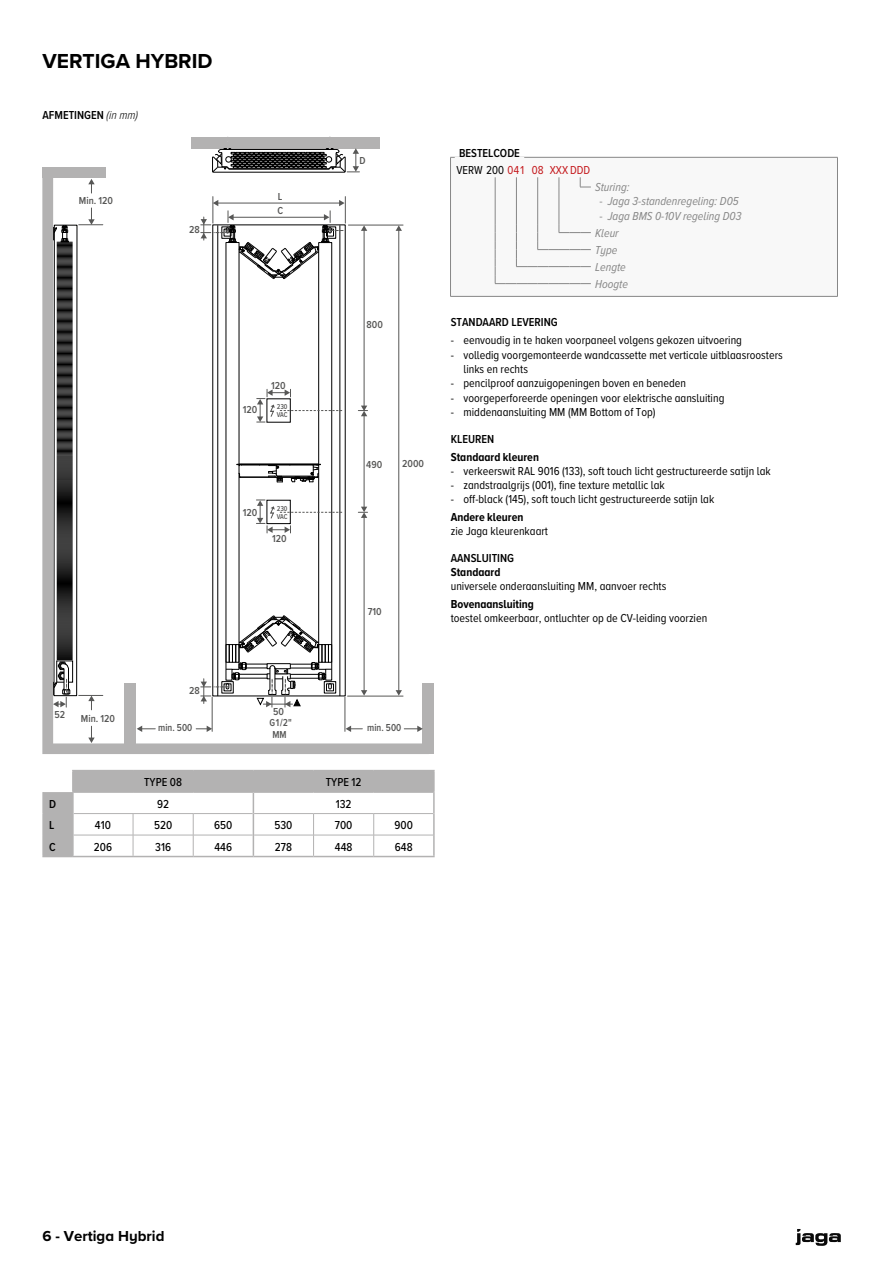
<style>
.page{position:relative;width:893px;height:1263px;background:#fff}
.page>*{position:absolute;margin:0;border:0;box-sizing:border-box;transform-origin:0 0}
.t1{font:700 21px "Proxima Nova";color:#000}
.t2{font:700 15px "Proxima Nova";color:#000}
.t3{font:12px/14.4px "Proxima Nova Cond";color:#000}
.t4{font:italic 12px/17.1px "Proxima Nova Cond";color:#878787}
.t5{font:600 12px "Proxima Nova Cond";color:#000}
.t6{font:700 12px "Proxima Nova Cond";color:#000}
.t7{font:500 12px "Proxima Nova Cond";color:#000}
.t8{font:12px/17.1px "Proxima Nova Cond";color:#c4191d}
.t9{font:600 10.5px "Proxima Nova Cond";color:#575756}
.t10{font:600 10.5px/12px "Proxima Nova Cond";color:#575756;scale:.95 1}
.t11{font:600 7.35px/7.4px "Proxima Nova Cond";letter-spacing:-.01em;color:#575756;scale:.95 1}
.s1{font-weight:300;font-style:italic}
.s2{font-weight:600;color:#000}
.s3{color:#000}
.s4{font-style:normal}
</style>
<div class="page">
<svg style="left:796px;top:1229px;width:45px;height:17px"></svg>
<div style="left:450px;top:157px;width:387px;height:139px;background:#f8f8f8"></div>
<hr style="left:450px;top:158px;width:1px;height:138px;background:#878787">
<hr style="left:450px;top:157px;width:388px;height:1px;background:#878787">
<hr style="left:837px;top:158px;width:1px;height:138px;background:#878787">
<hr style="left:450px;top:296px;width:388px;height:1px;background:#878787">
<hr style="left:455px;top:157px;width:69px;height:4px;background:#f8f8f8">
<hr style="left:495px;top:187px;width:1px;height:37px;background:#878787">
<hr style="left:516px;top:187px;width:1px;height:37px;background:#878787">
<hr style="left:559px;top:187px;width:1px;height:37px;background:#878787">
<svg style="left:580px;top:177px;width:11px;height:11px"></svg>
<hr style="left:537px;top:187px;width:1px;height:37px;background:#878787">
<svg style="left:495px;top:224px;width:96px;height:60px"></svg>
<svg style="left:42px;top:171px;width:380px;height:583px"></svg>
<div style="left:191px;top:137px;width:189px;height:12px;background:#b3b2b2"></div>
<div style="left:422px;top:683px;width:12px;height:71px;background:#b3b2b2"></div>
<div style="left:125px;top:683px;width:11px;height:71px;background:#b3b2b2"></div>
<div style="left:42px;top:167px;width:64px;height:11px;background:#b3b2b2"></div>
<svg style="left:88px;top:179px;width:7px;height:14px"></svg>
<svg style="left:79px;top:208px;width:24px;height:17px"></svg>
<svg style="left:79px;top:695px;width:24px;height:15px"></svg>
<svg style="left:88px;top:726px;width:7px;height:17px"></svg>
<svg style="left:137px;top:726px;width:18px;height:6px"></svg>
<svg style="left:196px;top:726px;width:16px;height:6px"></svg>
<svg style="left:404px;top:726px;width:19px;height:6px"></svg>
<svg style="left:346px;top:726px;width:16px;height:6px"></svg>
<hr style="left:212px;top:697px;width:1px;height:34px;background:#575756">
<hr style="left:345px;top:697px;width:1px;height:34px;background:#575756">
<svg style="left:53px;top:225px;width:20px;height:482px"></svg>
<hr style="left:364px;top:230px;width:1px;height:176px;background:#575756">
<svg style="left:361px;top:226px;width:6px;height:5px"></svg>
<hr style="left:398px;top:230px;width:1px;height:461px;background:#575756">
<svg style="left:396px;top:226px;width:6px;height:5px"></svg>
<svg style="left:396px;top:690px;width:6px;height:6px"></svg>
<hr style="left:364px;top:415px;width:1px;height:93px;background:#575756">
<hr style="left:364px;top:517px;width:1px;height:174px;background:#575756">
<svg style="left:361px;top:690px;width:6px;height:6px"></svg>
<hr style="left:348px;top:225px;width:55px;height:1px;background:#575756">
<hr style="left:348px;top:696px;width:55px;height:1px;background:#575756">
<svg style="left:358px;top:406px;width:10px;height:10px"></svg>
<svg style="left:358px;top:507px;width:10px;height:11px"></svg>
<svg style="left:201px;top:197px;width:145px;height:510px"></svg>
<svg style="left:212px;top:136px;width:147px;height:37px"></svg>
<hr style="left:374px;top:770px;width:61px;height:1px;background:#b3b2b2">
<hr style="left:433px;top:771px;width:2px;height:20px;background:#b3b2b2">
<hr style="left:433px;top:793px;width:2px;height:20px;background:#b3b2b2">
<hr style="left:433px;top:813px;width:2px;height:22px;background:#b3b2b2">
<hr style="left:433px;top:835px;width:2px;height:21px;background:#b3b2b2">
<hr style="left:73px;top:856px;width:60px;height:1px;background:#b3b2b2">
<hr style="left:133px;top:856px;width:60px;height:1px;background:#b3b2b2">
<hr style="left:193px;top:856px;width:60px;height:1px;background:#b3b2b2">
<hr style="left:253px;top:856px;width:61px;height:1px;background:#b3b2b2">
<hr style="left:314px;top:856px;width:60px;height:1px;background:#b3b2b2">
<hr style="left:374px;top:856px;width:61px;height:1px;background:#b3b2b2">
<hr style="left:42px;top:792px;width:2px;height:21px;background:#b3b2b2">
<hr style="left:42px;top:813px;width:2px;height:22px;background:#b3b2b2">
<hr style="left:42px;top:835px;width:2px;height:21px;background:#b3b2b2">
<svg style="left:44px;top:770px;width:390px;height:86px"></svg>
<hr style="left:42px;top:856px;width:31px;height:1px;background:#b3b2b2">
<hr style="left:72px;top:771px;width:2px;height:20px;background:#b3b2b2">
<hr style="left:72px;top:791px;width:61px;height:2px;background:#b3b2b2">
<hr style="left:133px;top:791px;width:60px;height:2px;background:#b3b2b2">
<hr style="left:193px;top:791px;width:60px;height:2px;background:#b3b2b2">
<hr style="left:253px;top:791px;width:61px;height:2px;background:#b3b2b2">
<hr style="left:314px;top:791px;width:60px;height:2px;background:#b3b2b2">
<hr style="left:374px;top:791px;width:61px;height:2px;background:#b3b2b2">
<h1 class="t1" style="left:43px;top:45px;width:172px">VERTIGA HYBRID</h1>
<p class="t5" style="left:43px;top:106px;width:97px">AFMETINGEN <span class="s1">(in mm)</span></p>
<p class="t9" style="left:79px;top:192px;width:36px">Min. 120</p>
<p class="t9" style="left:189px;top:222px;width:12px">28</p>
<p class="t9" style="left:278px;top:189px;width:6px">L</p>
<p class="t9" style="left:277px;top:203px;width:7px">C</p>
<p class="t9" style="left:359px;top:152px;width:8px">D</p>
<p class="t9" style="left:55px;top:707px;width:12px">52</p>
<p class="t9" style="left:81px;top:711px;width:36px">Min. 120</p>
<p class="t9" style="left:243px;top:401px;width:16px">120</p>
<p class="t9" style="left:271px;top:378px;width:16px">120</p>
<p class="t11" style="left:277px;top:403px;width:13px">230<br>VAC</p>
<p class="t9" style="left:243px;top:504px;width:16px">120</p>
<p class="t11" style="left:277px;top:505px;width:13px">230<br>VAC</p>
<p class="t9" style="left:272px;top:531px;width:16px">120</p>
<p class="t9" style="left:189px;top:683px;width:12px">28</p>
<p class="t9" style="left:273px;top:704px;width:12px">50</p>
<p class="t9" style="left:367px;top:316px;width:18px">800</p>
<p class="t9" style="left:366px;top:456px;width:18px">490</p>
<p class="t9" style="left:402px;top:456px;width:23px">2000</p>
<p class="t9" style="left:368px;top:604px;width:15px">710</p>
<p class="t10" style="left:269px;top:716px;width:25px">G1/2"<br>MM</p>
<p class="t10" style="left:158px;top:722px;width:37px">min. 500</p>
<p class="t10" style="left:367px;top:722px;width:37px">min. 500</p>
<p class="t7" style="left:144px;top:773px;width:39px">TYPE 08</p>
<p class="t7" style="left:326px;top:773px;width:37px">TYPE 12</p>
<p class="t5" style="left:49px;top:795px;width:8px">D</p>
<p class="t7" style="left:157px;top:795px;width:13px">92</p>
<p class="t7" style="left:336px;top:795px;width:17px">132</p>
<p class="t5" style="left:49px;top:816px;width:7px">L</p>
<p class="t7" style="left:95px;top:816px;width:17px">410</p>
<p class="t7" style="left:154px;top:816px;width:20px">520</p>
<p class="t7" style="left:214px;top:816px;width:20px">650</p>
<p class="t7" style="left:274px;top:816px;width:20px">530</p>
<p class="t7" style="left:335px;top:816px;width:19px">700</p>
<p class="t7" style="left:395px;top:816px;width:20px">900</p>
<p class="t5" style="left:49px;top:838px;width:8px">C</p>
<p class="t7" style="left:94px;top:838px;width:20px">206</p>
<p class="t7" style="left:155px;top:838px;width:17px">316</p>
<p class="t7" style="left:215px;top:838px;width:19px">446</p>
<p class="t7" style="left:275px;top:838px;width:19px">278</p>
<p class="t7" style="left:335px;top:838px;width:19px">448</p>
<p class="t7" style="left:395px;top:838px;width:19px">648</p>
<p class="t8" style="left:456px;top:144px;width:135px"><span class="s2">BESTELCODE<br></span><span class="s3">VERW 200</span> 041 08 XXX DDD</p>
<p class="t4" style="left:595px;top:178px;width:36px">Sturing:</p>
<p class="t4" style="left:599px;top:192px;width:141px"><span class="s4">-</span> Jaga 3-standenregeling: D05</p>
<p class="t4" style="left:595px;top:207px;width:148px;text-indent:4px"><span class="s4">-</span> Jaga BMS 0-10V regeling D03<br>Kleur<br>Type<br>Lengte<br>Hoogte</p>
<p class="t5" style="left:451px;top:313px;width:108px">STANDAARD LEVERING</p>
<p class="t3" style="left:451px;top:332px;width:293px">- eenvoudig in te haken voorpaneel volgens gekozen uitvoering</p>
<p class="t3" style="left:463px;top:347px;width:321px;text-indent:-13px">- volledig voorgemonteerde wandcassette met verticale uitblaasroosters links en rechts</p>
<p class="t3" style="left:451px;top:376px;width:237px">- pencilproof aanzuigopeningen boven en beneden</p>
<p class="t3" style="left:451px;top:390px;width:275px">- voorgeperforeerde openingen voor elektrische aansluiting</p>
<p class="t3" style="left:451px;top:404px;width:206px">- middenaansluiting MM (MM Bottom of Top)</p>
<p class="t5" style="left:451px;top:430px;width:45px">KLEUREN</p>
<p class="t6" style="left:451px;top:448px;width:90px">Standaard kleuren</p>
<p class="t3" style="left:451px;top:463px;width:321px">- verkeerswit RAL 9016 (133), soft touch licht gestructureerde satijn lak</p>
<p class="t3" style="left:451px;top:477px;width:216px">- zandstraalgrijs (001), fine texture metallic lak</p>
<p class="t3" style="left:451px;top:492px;width:265px">- off-black (145), soft touch licht gestructureerde satijn lak</p>
<p class="t6" style="left:451px;top:508px;width:74px">Andere kleuren</p>
<p class="t3" style="left:451px;top:524px;width:99px">zie Jaga kleurenkaart</p>
<p class="t5" style="left:451px;top:549px;width:65px">AANSLUITING</p>
<p class="t6" style="left:451px;top:563px;width:51px">Standaard</p>
<p class="t3" style="left:451px;top:578px;width:217px">universele onderaansluiting MM, aanvoer rechts</p>
<p class="t6" style="left:451px;top:595px;width:85px">Bovenaansluiting</p>
<p class="t3" style="left:451px;top:610px;width:258px">toestel omkeerbaar, ontluchter op de CV-leiding voorzien</p>
<p class="t2" style="left:43px;top:1225px;width:123px">6 - Vertiga Hybrid</p>
</div>
